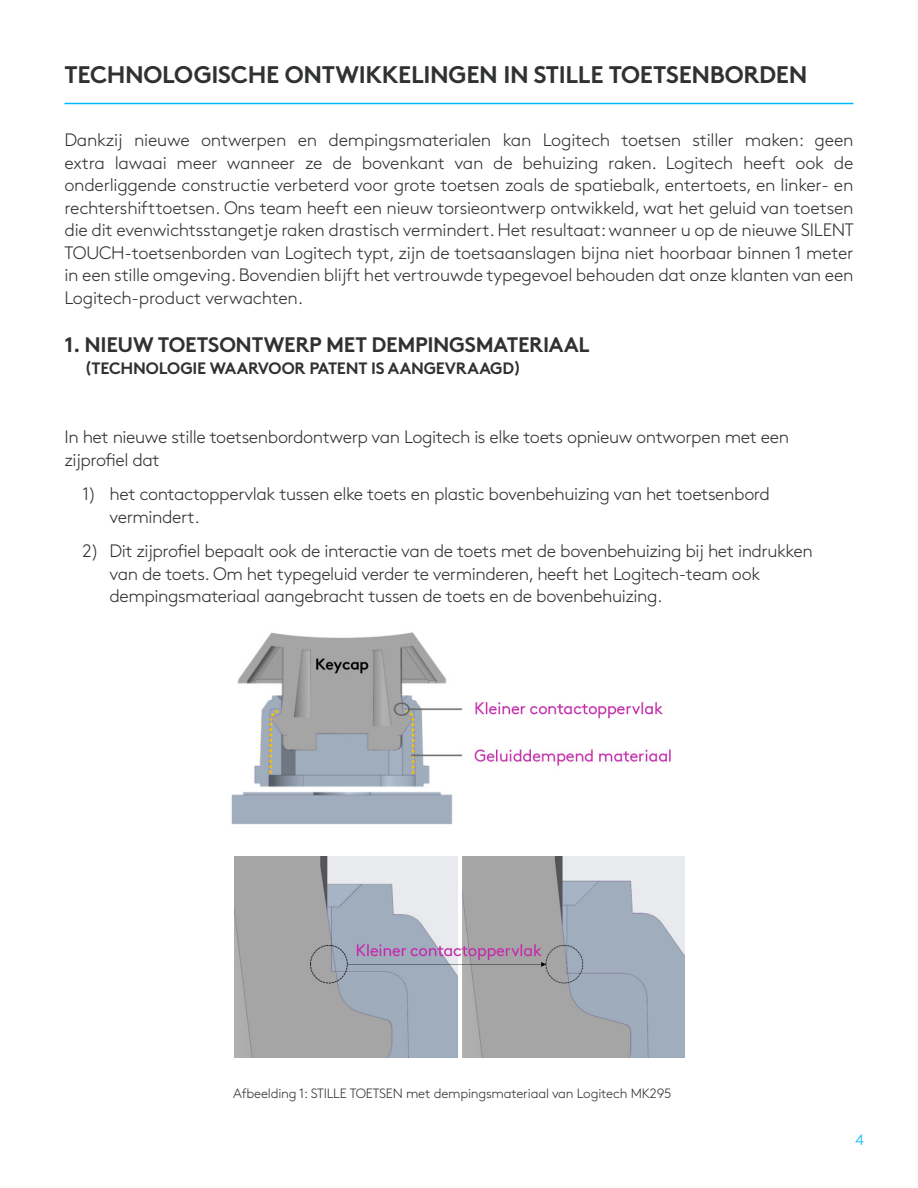
<style>
.page{position:relative;width:918px;height:1188px;background:#fff}
.page>*{position:absolute;margin:0;border:0;box-sizing:border-box;transform-origin:0 0}
.t1{font:700 24px "Brown Pro";letter-spacing:-.015em;color:#2f3132}
.t2{font:700 21px "Brown Pro";letter-spacing:-.015em;color:#2f3132}
.Body_copy_2{font:300 18px/22.5px "Brown Pro";letter-spacing:-.025em;color:#2f3132}
.t3{font:700 16.5px "Brown Pro";letter-spacing:-.015em;color:#2f3132}
.t4{font:300 15px "Brown Pro";color:#00b8fc}
.t5{font:300 13.5px "Brown Pro";letter-spacing:-.015em;color:#2f3132}
</style>
<div class="page">
<hr style="left:64px;top:103px;width:790px;height:1px;background:#00b8fc">
<img style="left:231px;top:632px;width:440px;height:193px">
<img style="left:235px;top:857px;width:450px;height:200px">
<h2 class="t1" style="left:65px;top:55px;width:744px">TECHNOLOGISCHE ONTWIKKELINGEN IN STILLE TOETSENBORDEN</h2>
<p class="Body_copy_2" style="left:64px;top:127px;width:791px;text-align:justify">Dankzij nieuwe ontwerpen en dempingsmaterialen kan Logitech toetsen stiller maken: geen extra lawaai meer wanneer ze de bovenkant van de behuizing raken. Logitech heeft ook de onderliggende constructie verbeterd voor grote toetsen zoals de spatiebalk, entertoets, en linker- en rechtershifttoetsen. Ons team heeft een nieuw torsieontwerp ontwikkeld, wat het geluid van toetsen die dit evenwichtsstangetje raken drastisch vermindert. Het resultaat: wanneer u op de nieuwe SILENT TOUCH-toetsenborden van Logitech typt, zijn de toetsaanslagen bijna niet hoorbaar binnen 1 meter in een stille omgeving. Bovendien blijft het vertrouwde typegevoel behouden dat onze klanten van een Logitech-product verwachten.</p>
<h3 class="t2" style="left:64px;top:327px;width:527px">1. NIEUW TOETSONTWERP MET DEMPINGSMATERIAAL</h3>
<h3 class="t3" style="left:84px;top:355px;width:438px">(TECHNOLOGIE WAARVOOR PATENT IS AANGEVRAAGD)</h3>
<h3 class="Body_copy_2" style="left:64px;top:424px;width:726px">In het nieuwe stille toetsenbordontwerp van Logitech is elke toets opnieuw ontworpen met een zijprofiel dat</h3>
<p class="Body_copy_2" style="left:110px;top:481px;width:662px;text-indent:-27px">1) het contactoppervlak tussen elke toets en plastic bovenbehuizing van het toetsenbord vermindert.</p>
<p class="Body_copy_2" style="left:110px;top:538px;width:705px;text-indent:-27px">2) Dit zijprofiel bepaalt ook de interactie van de toets met de bovenbehuizing bij het indrukken van de toets. Om het typegeluid verder te verminderen, heeft het Logitech-team ook dempingsmateriaal aangebracht tussen de toets en de bovenbehuizing.</p>
<p class="t5" style="left:233px;top:1084px;width:440px">Afbeelding 1: STILLE TOETSEN met dempingsmateriaal van Logitech MK295</p>
<p class="t4" style="left:855px;top:1129px;width:10px">4</p>
</div>
